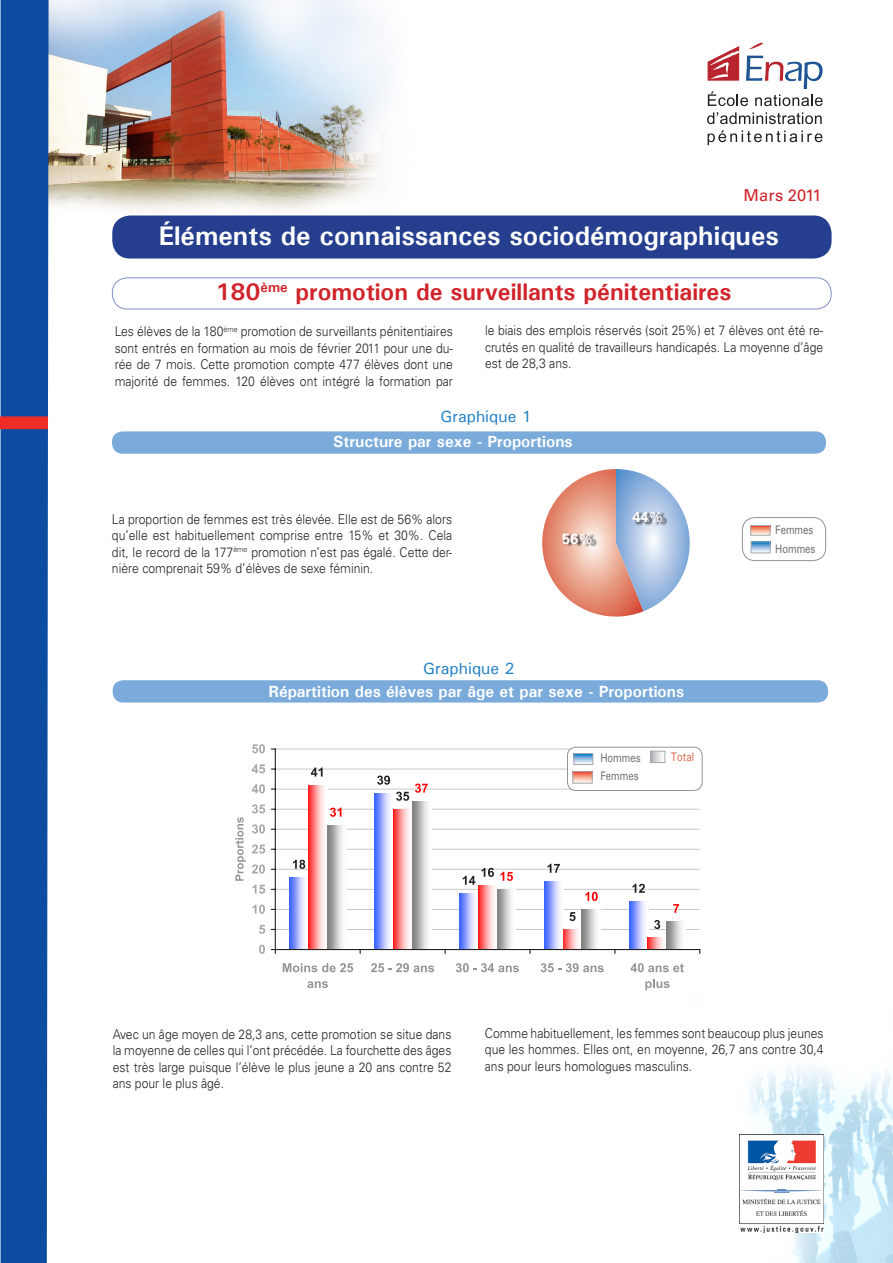
<style>
.page{position:relative;width:893px;height:1263px;background:#fff}
.page>*{position:absolute;margin:0;border:0;box-sizing:border-box;transform-origin:0 0}
.t1{font:700 27px "Univers";color:#fff}
.t2{font:700 24px "Univers";color:#d1232a}
.t3{font:16.5px "Univers";color:#d1232a}
.t4{font:700 16.2px "Univers";color:#fff}
.t5{font:500 16.2px "Univers";color:#2783c5}
.t6{font:700 14.7px "Univers";color:#fff}
.t7{font:300 13.5px/16.5px "Univers";color:#231f20;text-align:justify;scale:.9 1}
.t8{font:500 12.45px "Univers";color:#6c6d70;scale:.8 1}
.t9{font:500 12.45px "Univers";color:#dd6c53;scale:.8 1}
</style>
<div class="page">
<hr style="left:275px;top:929px;width:425px;height:1px;background:#c7c8ca">
<hr style="left:275px;top:909px;width:425px;height:1px;background:#c7c8ca">
<hr style="left:275px;top:889px;width:425px;height:1px;background:#c7c8ca">
<hr style="left:275px;top:869px;width:425px;height:1px;background:#c7c8ca">
<hr style="left:275px;top:849px;width:425px;height:1px;background:#c7c8ca">
<hr style="left:275px;top:829px;width:425px;height:1px;background:#c7c8ca">
<hr style="left:275px;top:809px;width:425px;height:1px;background:#c7c8ca">
<hr style="left:275px;top:789px;width:425px;height:1px;background:#c7c8ca">
<hr style="left:275px;top:769px;width:425px;height:1px;background:#c7c8ca">
<hr style="left:275px;top:749px;width:425px;height:1px;background:#c7c8ca">
<img style="left:289px;top:877px;width:19px;height:72px">
<img style="left:374px;top:793px;width:19px;height:156px">
<img style="left:459px;top:893px;width:19px;height:56px">
<img style="left:544px;top:881px;width:19px;height:68px">
<img style="left:629px;top:901px;width:19px;height:48px">
<img style="left:308px;top:785px;width:19px;height:164px">
<img style="left:393px;top:809px;width:19px;height:140px">
<img style="left:478px;top:885px;width:19px;height:64px">
<img style="left:563px;top:929px;width:19px;height:20px">
<img style="left:648px;top:937px;width:19px;height:12px">
<img style="left:327px;top:825px;width:19px;height:124px">
<img style="left:412px;top:801px;width:19px;height:148px">
<img style="left:497px;top:889px;width:19px;height:60px">
<img style="left:582px;top:909px;width:19px;height:40px">
<img style="left:667px;top:921px;width:19px;height:28px">
<hr style="left:275px;top:749px;width:1px;height:200px;background:#231f20">
<hr style="left:275px;top:949px;width:425px;height:1px;background:#231f20">
<svg style="left:271px;top:949px;width:5px;height:4px"></svg>
<svg style="left:293px;top:860px;width:12px;height:9px"></svg>
<svg style="left:377px;top:775px;width:13px;height:10px"></svg>
<svg style="left:463px;top:876px;width:12px;height:9px"></svg>
<svg style="left:548px;top:864px;width:12px;height:9px"></svg>
<svg style="left:632px;top:884px;width:13px;height:9px"></svg>
<svg style="left:311px;top:767px;width:12px;height:9px"></svg>
<svg style="left:396px;top:792px;width:13px;height:9px"></svg>
<svg style="left:481px;top:868px;width:13px;height:9px"></svg>
<svg style="left:569px;top:912px;width:7px;height:9px"></svg>
<svg style="left:654px;top:920px;width:6px;height:9px"></svg>
<svg style="left:330px;top:808px;width:11px;height:9px"></svg>
<svg style="left:415px;top:783px;width:13px;height:10px"></svg>
<svg style="left:500px;top:872px;width:13px;height:9px"></svg>
<svg style="left:673px;top:904px;width:6px;height:9px"></svg>
<svg style="left:585px;top:892px;width:13px;height:9px"></svg>
<svg style="left:259px;top:945px;width:6px;height:9px"></svg>
<svg style="left:259px;top:925px;width:6px;height:9px"></svg>
<svg style="left:253px;top:905px;width:12px;height:9px"></svg>
<svg style="left:253px;top:884px;width:12px;height:10px"></svg>
<svg style="left:252px;top:864px;width:13px;height:10px"></svg>
<svg style="left:252px;top:844px;width:13px;height:10px"></svg>
<svg style="left:252px;top:824px;width:13px;height:9px"></svg>
<svg style="left:252px;top:804px;width:13px;height:9px"></svg>
<svg style="left:252px;top:784px;width:13px;height:9px"></svg>
<svg style="left:252px;top:764px;width:13px;height:9px"></svg>
<svg style="left:252px;top:744px;width:13px;height:9px"></svg>
<svg style="left:283px;top:963px;width:70px;height:9px"></svg>
<svg style="left:307px;top:981px;width:21px;height:7px"></svg>
<svg style="left:371px;top:963px;width:63px;height:9px"></svg>
<svg style="left:456px;top:963px;width:63px;height:9px"></svg>
<svg style="left:541px;top:963px;width:63px;height:9px"></svg>
<svg style="left:630px;top:963px;width:54px;height:9px"></svg>
<svg style="left:645px;top:979px;width:25px;height:11px"></svg>
<svg style="left:235px;top:817px;width:11px;height:64px"></svg>
<svg style="left:542px;top:469px;width:148px;height:148px"></svg>
<img style="left:739px;top:1067px;width:154px;height:196px">
<img style="left:49px;top:0;width:342px;height:226px">
<svg style="left:708px;top:42px;width:115px;height:64px"></svg>
<svg style="left:707px;top:112px;width:115px;height:12px"></svg>
<svg style="left:708px;top:130px;width:114px;height:15px"></svg>
<div style="left:1px;top:0;width:48px;height:1263px;background:#0d4da1"></div>
<div style="left:0;top:416px;width:48px;height:13px;background:#ee2b27"></div>
<div style="left:112px;top:215px;width:720px;height:44px;background:#253f8e;border-radius:18px"></div>
<div style="left:112px;top:277px;width:720px;height:32px;border:1px solid #838fc7;border-radius:15px"></div>
<div style="left:742px;top:517px;width:84px;height:44px;border:1px solid #939598;border-radius:13px"></div>
<svg style="left:752px;top:527px;width:16px;height:7px"></svg>
<div style="left:750px;top:525px;width:20px;height:11px;border:1px solid #a8a9ad"></div>
<svg style="left:753px;top:543px;width:15px;height:8px"></svg>
<div style="left:751px;top:541px;width:19px;height:12px;border:1px solid #a8a9ad"></div>
<div style="left:112px;top:431px;width:714px;height:23px;background:#7aabdb;border-radius:11px"></div>
<div style="left:113px;top:680px;width:715px;height:22px;background:#7aabdb;border-radius:11px"></div>
<div style="left:634px;top:512px;width:34px;height:14px;background:#231f20;opacity:.75"></div>
<div style="left:567px;top:747px;width:135px;height:43px;background:#fff;border-radius:9px"></div>
<div style="left:567px;top:747px;width:135px;height:44px;border:1px solid #939598;border-radius:9px"></div>
<svg style="left:652px;top:753px;width:10px;height:8px"></svg>
<div style="left:650px;top:751px;width:15px;height:12px;border:1px solid #a8a9ad"></div>
<svg style="left:575px;top:755px;width:16px;height:8px"></svg>
<div style="left:573px;top:753px;width:20px;height:12px;border:1px solid #a8a9ad"></div>
<svg style="left:574px;top:773px;width:17px;height:8px"></svg>
<div style="left:572px;top:771px;width:21px;height:12px;border:1px solid #a8a9ad"></div>
<img style="left:740px;top:1134px;width:83px;height:98px">
<div style="left:562px;top:533px;width:36px;height:14px;background:#231f20;opacity:.75"></div>
<p class="t3" style="left:744px;top:185px;width:79px">Mars 2011</p>
<p class="t1" style="left:159px;top:219px;width:622px">Éléments de connaissances sociodémographiques</p>
<p class="t2" style="left:215px;top:277px;width:517px">180<sup>ème</sup> promotion de surveillants pénitentiaires</p>
<p class="t7" style="left:115px;top:323px;width:377px">Les élèves de la 180<sup>ème</sup> promotion de surveillants pénitentiaires sont entrés en formation au mois de février 2011 pour une du&shy;rée de 7 mois. Cette promotion compte 477 élèves dont une majorité de femmes. 120 élèves ont intégré la formation par</p>
<p class="t7" style="left:485px;top:322px;width:377px">le biais des emplois réservés (soit 25%) et 7 élèves ont été re&shy;crutés en qualité de travailleurs handicapés. La moyenne d’âge est de 28,3 ans.</p>
<p class="t5" style="left:440px;top:406px;width:93px">Graphique 1</p>
<p class="t4" style="left:333px;top:431px;width:241px">Structure par sexe - Proportions</p>
<p class="t7" style="left:112px;top:510px;width:379px">La proportion de femmes est très élevée. Elle est de 56% alors qu’elle est habituellement comprise entre 15% et 30%. Cela dit, le record de la 177<sup>ème</sup> promotion n’est pas égalé. Cette der&shy;nière comprenait 59% d’élèves de sexe féminin.</p>
<p class="t6" style="left:632px;top:508px;width:33px">44%</p>
<p class="t6" style="left:562px;top:530px;width:33px">56%</p>
<p class="t5" style="left:423px;top:657px;width:93px">Graphique 2</p>
<p class="t4" style="left:269px;top:681px;width:417px">Répartition des élèves par âge et par sexe - Proportions</p>
<p class="t8" style="left:600px;top:749px;width:52px">Hommes</p>
<p class="t8" style="left:600px;top:768px;width:49px">Femmes</p>
<p class="t9" style="left:671px;top:749px;width:31px">Total</p>
<p class="t8" style="left:775px;top:522px;width:49px">Femmes</p>
<p class="t8" style="left:775px;top:541px;width:52px">Hommes</p>
<p class="t7" style="left:113px;top:1026px;width:378px">Avec un âge moyen de 28,3 ans, cette promotion se situe dans la moyenne de celles qui l’ont précédée. La fourchette des âges est très large puisque l’élève le plus jeune a 20 ans contre 52 ans pour le plus âgé.</p>
<p class="t7" style="left:485px;top:1025px;width:378px">Comme habituellement, les femmes sont beaucoup plus jeunes que les hommes. Elles ont, en moyenne, 26,7 ans contre 30,4 ans pour leurs homologues masculins.</p>
</div>
